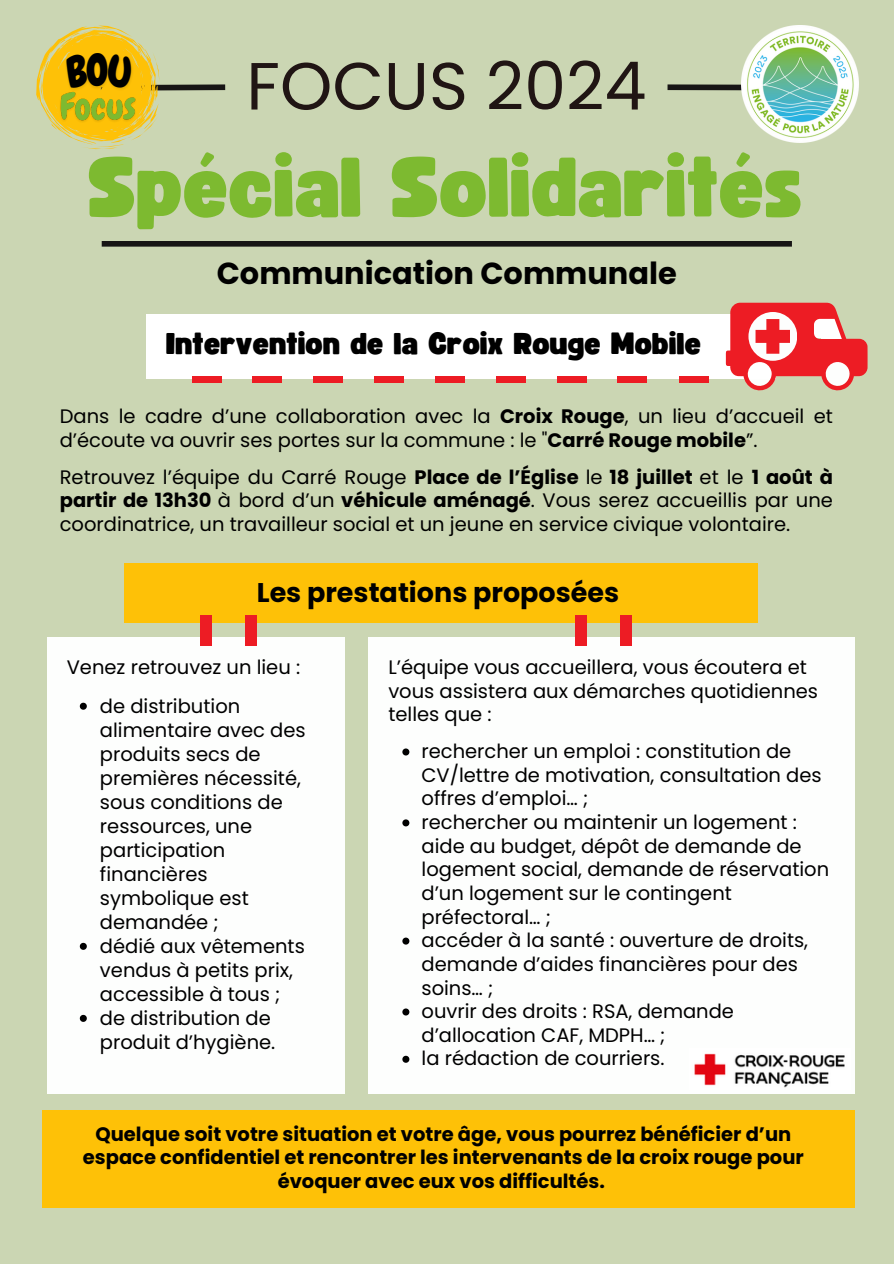
<style>
.page{position:relative;width:894px;height:1264px;background:#fff}
.page>*{position:absolute;margin:0;border:0;box-sizing:border-box;transform-origin:0 0}
.t1{font:83.1px "Funtastic";color:#7dba30}
.t2{font:66.6px "Poppins";color:#201514}
.t3{font:700 30.45px "Poppins";color:#000}
.t4{font:30px "Funtastic";color:#000}
.t5{font:700 27px "Poppins";color:#000}
.t6{font:19.5px/23.7px "Poppins";color:#000}
.t7{font:700 19.5px/23.7px "Poppins";color:#000;text-align:center}
.s1{font-weight:700}
</style>
<div class="page">
<div style="left:0;top:0;width:893px;height:1263px;background:#cbd6b3"></div>
<div style="left:102px;top:241px;width:689px;height:6px;background:#171515"></div>
<div style="left:667px;top:84px;width:124px;height:6px;background:#171515"></div>
<img style="left:741px;top:25px;width:117px;height:117px">
<div style="left:146px;top:314px;width:629px;height:65px;background:#fff"></div>
<svg style="left:725px;top:302px;width:142px;height:89px"></svg>
<div style="left:253px;top:376px;width:29px;height:6px;background:#ed1c24"></div>
<div style="left:314px;top:376px;width:29px;height:6px;background:#ed1c24"></div>
<div style="left:374px;top:376px;width:29px;height:6px;background:#ed1c24"></div>
<div style="left:435px;top:376px;width:29px;height:6px;background:#ed1c24"></div>
<div style="left:496px;top:376px;width:29px;height:6px;background:#ed1c24"></div>
<div style="left:557px;top:376px;width:29px;height:6px;background:#ed1c24"></div>
<div style="left:617px;top:376px;width:29px;height:6px;background:#ed1c24"></div>
<div style="left:679px;top:376px;width:29px;height:6px;background:#ed1c24"></div>
<div style="left:192px;top:376px;width:29px;height:6px;background:#ed1c24"></div>
<div style="left:47px;top:637px;width:297px;height:456px;background:#fdfefd"></div>
<div style="left:124px;top:563px;width:633px;height:60px;background:#fec107"></div>
<div style="left:200px;top:615px;width:12px;height:30px;background:#ed1c24"></div>
<div style="left:245px;top:615px;width:11px;height:30px;background:#ed1c24"></div>
<div style="left:368px;top:637px;width:486px;height:456px;background:#fdfefd"></div>
<div style="left:575px;top:615px;width:11px;height:30px;background:#ed1c24"></div>
<div style="left:620px;top:615px;width:11px;height:30px;background:#ed1c24"></div>
<img style="left:694px;top:1053px;width:151px;height:35px">
<div style="left:42px;top:1110px;width:812px;height:97px;background:#fec107"></div>
<svg style="left:80px;top:702px;width:7px;height:7px"></svg>
<svg style="left:80px;top:942px;width:7px;height:7px"></svg>
<svg style="left:80px;top:1014px;width:7px;height:7px"></svg>
<svg style="left:402px;top:748px;width:7px;height:7px"></svg>
<svg style="left:402px;top:819px;width:7px;height:7px"></svg>
<svg style="left:402px;top:937px;width:7px;height:7px"></svg>
<svg style="left:402px;top:1008px;width:7px;height:7px"></svg>
<svg style="left:402px;top:1055px;width:7px;height:7px"></svg>
<svg style="left:36px;top:25px;width:190px;height:124px"></svg>
<p class="t2" style="left:246px;top:40px;width:401px">FOCUS 2024</p>
<h3 class="t1" style="left:89px;top:149px;width:716px">Spécial Solidarités</h3>
<p class="t3" style="left:217px;top:252px;width:461px">Communication Communale</p>
<p class="t4" style="left:166px;top:330px;width:536px">Intervention de la Croix Rouge Mobile</p>
<p class="t6" style="left:60px;top:404px;width:774px">Dans le cadre d’une collaboration avec la <span class="s1">Croix Rouge</span>, un lieu d’accueil et d’écoute va ouvrir ses portes sur la commune : le "<span class="s1">Carré Rouge mobile</span>”.</p>
<h6 class="t6" style="left:60px;top:465px;width:774px;text-align:justify">Retrouvez l’équipe du Carré Rouge <span class="s1">Place de l’Église</span> le <span class="s1">18 juillet</span> et le <span class="s1">1 août à partir de 13h30</span> à bord d’un <span class="s1">véhicule aménagé</span>. Vous serez accueillis par une coordinatrice, un travailleur social et un jeune en service civique volontaire.</h6>
<p class="t5" style="left:257px;top:573px;width:364px">Les prestations proposées</p>
<p class="t6" style="left:67px;top:655px;width:235px">Venez retrouvez un lieu :</p>
<p class="t6" style="left:100px;top:694px;width:207px">de distribution alimentaire avec des produits secs de premières nécessité, sous conditions de ressources, une participation financières symbolique est demandée ;</p>
<p class="t6" style="left:100px;top:934px;width:206px">dédié aux vêtements vendus à petits prix, accessible à tous ;</p>
<p class="t6" style="left:100px;top:1006px;width:177px">de distribution de produit d’hygiène.</p>
<p class="t6" style="left:388px;top:655px;width:431px">L’équipe vous accueillera, vous écoutera et vous assistera aux démarches quotidiennes telles que :</p>
<p class="t6" style="left:421px;top:739px;width:401px">rechercher un emploi : constitution de<br>CV/lettre de motivation, consultation des offres d’emploi… ;</p>
<p class="t6" style="left:421px;top:810px;width:409px">rechercher ou maintenir un logement : aide au budget, dépôt de demande de logement social, demande de réservation d’un logement sur le contingent préfectoral… ;</p>
<p class="t6" style="left:421px;top:928px;width:388px">accéder à la santé : ouverture de droits, demande d’aides financières pour des soins… ;</p>
<p class="t6" style="left:421px;top:999px;width:314px">ouvrir des droits : RSA, demande d’allocation CAF, MDPH… ;</p>
<p class="t6" style="left:421px;top:1046px;width:244px">la rédaction de courriers.</p>
<p class="t7" style="left:83px;top:1121px;width:722px">Quelque soit votre situation et votre âge, vous pourrez bénéficier d’un espace confidentiel et rencontrer les intervenants de la croix rouge pour évoquer avec eux vos difficultés.</p>
</div>
